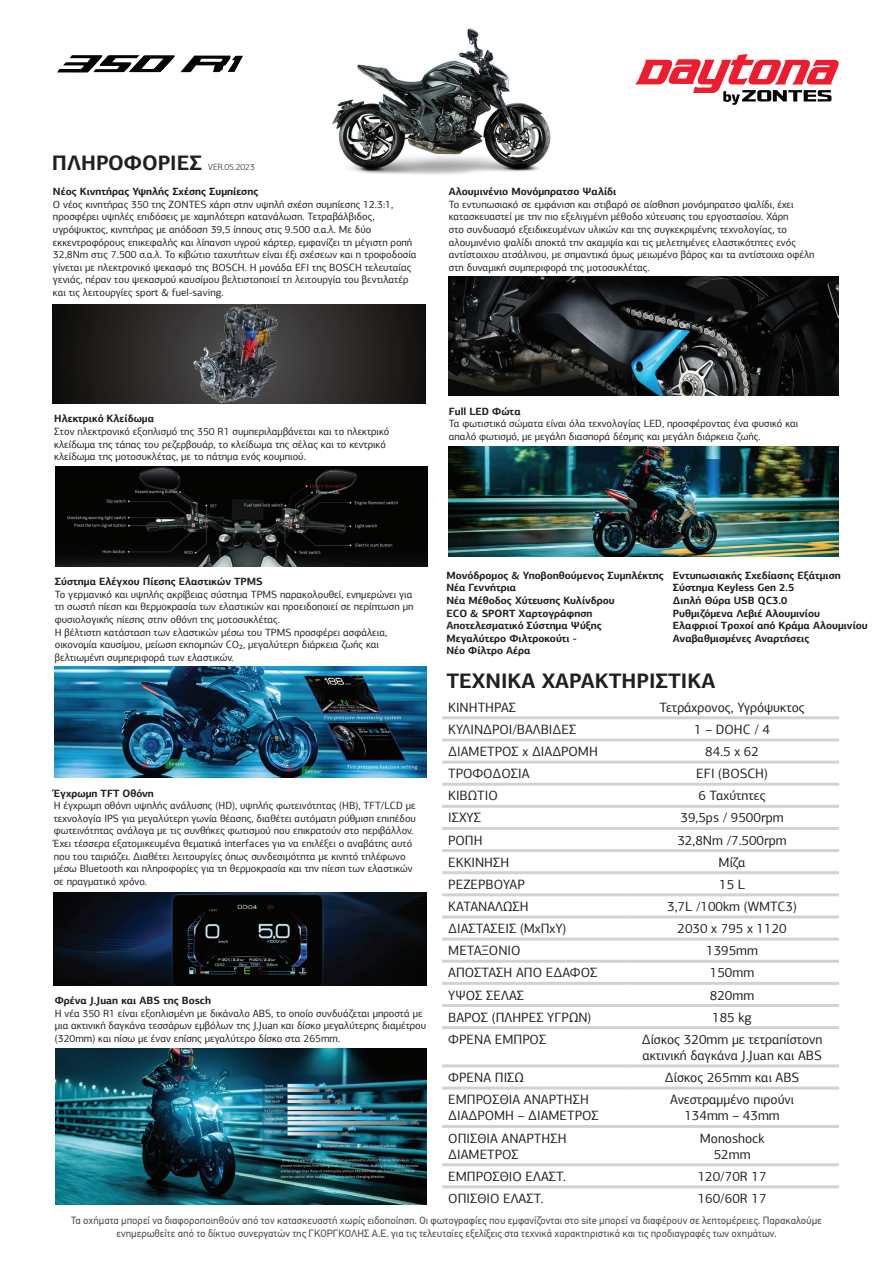
<style>
.page{position:relative;width:893px;height:1263px;background:#fff}
.page>*{position:absolute;margin:0;border:0;box-sizing:border-box;transform-origin:0 0}
.t1{font:700 21px "PF Agora Sans Pro";color:#231f20}
.t2{font:13.5px/16.2px "PF Agora Sans Pro";color:#231f20}
.t3{font:10.5px/12.6px "PF Agora Sans Pro";color:#231f20}
.t4{font:700 10.5px/12.6px "PF Agora Sans Pro";color:#231f20}
.t5{font:10.5px/12.6px "PF Din Text Pro";color:#4b4c4d;text-align:center}
.t6{font:300 9px "PF Agora Sans Pro";color:#231f20}
</style>
<div class="page">
<img style="left:332px;top:28px;width:219px;height:147px">
<svg style="left:635px;top:54px;width:204px;height:51px"></svg>
<hr style="left:442px;top:716px;width:183px;height:3px;background:#d1d2d4">
<hr style="left:625px;top:716px;width:214px;height:3px;background:#d1d2d4">
<hr style="left:442px;top:738px;width:183px;height:3px;background:#d1d2d4">
<hr style="left:625px;top:738px;width:214px;height:3px;background:#d1d2d4">
<hr style="left:442px;top:760px;width:183px;height:3px;background:#d1d2d4">
<hr style="left:625px;top:760px;width:214px;height:3px;background:#d1d2d4">
<hr style="left:442px;top:783px;width:183px;height:3px;background:#d1d2d4">
<hr style="left:625px;top:783px;width:214px;height:3px;background:#d1d2d4">
<hr style="left:442px;top:805px;width:183px;height:3px;background:#d1d2d4">
<hr style="left:625px;top:805px;width:214px;height:3px;background:#d1d2d4">
<hr style="left:442px;top:827px;width:183px;height:3px;background:#d1d2d4">
<hr style="left:625px;top:827px;width:214px;height:3px;background:#d1d2d4">
<hr style="left:442px;top:849px;width:183px;height:3px;background:#d1d2d4">
<hr style="left:625px;top:849px;width:214px;height:3px;background:#d1d2d4">
<hr style="left:442px;top:871px;width:183px;height:3px;background:#d1d2d4">
<hr style="left:625px;top:871px;width:214px;height:3px;background:#d1d2d4">
<hr style="left:442px;top:893px;width:183px;height:3px;background:#d1d2d4">
<hr style="left:625px;top:893px;width:214px;height:3px;background:#d1d2d4">
<hr style="left:442px;top:915px;width:183px;height:3px;background:#d1d2d4">
<hr style="left:625px;top:915px;width:214px;height:3px;background:#d1d2d4">
<hr style="left:442px;top:937px;width:183px;height:3px;background:#d1d2d4">
<hr style="left:625px;top:937px;width:214px;height:3px;background:#d1d2d4">
<hr style="left:442px;top:960px;width:183px;height:3px;background:#d1d2d4">
<hr style="left:625px;top:960px;width:214px;height:3px;background:#d1d2d4">
<hr style="left:442px;top:982px;width:183px;height:3px;background:#d1d2d4">
<hr style="left:625px;top:982px;width:214px;height:3px;background:#d1d2d4">
<hr style="left:442px;top:1004px;width:183px;height:3px;background:#d1d2d4">
<hr style="left:625px;top:1004px;width:214px;height:3px;background:#d1d2d4">
<hr style="left:442px;top:1026px;width:183px;height:3px;background:#d1d2d4">
<hr style="left:625px;top:1026px;width:214px;height:3px;background:#d1d2d4">
<hr style="left:442px;top:1064px;width:183px;height:3px;background:#d1d2d4">
<hr style="left:625px;top:1064px;width:214px;height:3px;background:#d1d2d4">
<hr style="left:442px;top:1086px;width:183px;height:3px;background:#d1d2d4">
<hr style="left:625px;top:1086px;width:214px;height:3px;background:#d1d2d4">
<hr style="left:442px;top:1125px;width:183px;height:3px;background:#d1d2d4">
<hr style="left:625px;top:1125px;width:214px;height:3px;background:#d1d2d4">
<hr style="left:442px;top:1163px;width:183px;height:3px;background:#d1d2d4">
<hr style="left:625px;top:1163px;width:214px;height:3px;background:#d1d2d4">
<hr style="left:442px;top:1185px;width:183px;height:3px;background:#d1d2d4">
<hr style="left:625px;top:1185px;width:214px;height:3px;background:#d1d2d4">
<img style="left:54px;top:892px;width:372px;height:94px">
<img style="left:55px;top:666px;width:371px;height:112px">
<svg style="left:53px;top:304px;width:373px;height:100px;background:#1b1917"></svg>
<img style="left:124px;top:304px;width:231px;height:100px">
<img style="left:449px;top:277px;width:390px;height:119px">
<img style="left:449px;top:446px;width:390px;height:111px">
<img style="left:55px;top:467px;width:373px;height:100px">
<img style="left:56px;top:1048px;width:371px;height:157px">
<img style="left:57px;top:55px;width:186px;height:18px">
<h1 class="t1" style="left:52px;top:149px;width:152px">ΠΛΗΡΟΦΟΡΙΕΣ</h1>
<p class="t6" style="left:208px;top:161px;width:48px">VER.05.2023</p>
<p class="t4" style="left:53px;top:185px;width:207px">Νέος Κινητήρας Υψηλής Σχέσης Συμπίεσης</p>
<p class="t3" style="left:53px;top:198px;width:365px">Ο νέος κινητήρας 350 της ZONTES χάρη στην υψηλή σχέση συμπίεσης 12.3:1, προσφέρει υψηλές επιδόσεις με χαμηλότερη κατανάλωση. Τετραβάλβιδος, υγρόψυκτος, κινητήρας με απόδοση 39,5 ίππους στις 9.500 σ.α.λ. Με δύο εκκεντροφόρους επικεφαλής και λίπανση υγρού κάρτερ, εμφανίζει τη μέγιστη ροπή 32,8Nm στις 7.500 σ.α.λ. Το κιβώτιο ταχυτήτων είναι έξι σχέσεων και η τροφοδοσία γίνεται με ηλεκτρονικό ψεκασμό της BOSCH. Η μονάδα EFI της BOSCH τελευταίας γενιάς, πέραν του ψεκασμού καυσίμου βελτιστοποιεί τη λειτουργία του βεντιλατέρ και τις λειτουργίες sport &amp; fuel-saving.</p>
<p class="t4" style="left:449px;top:185px;width:169px">Αλουμινένιο Μονόμπρατσο Ψαλίδι</p>
<p class="t3" style="left:449px;top:198px;width:367px">Το εντυπωσιακό σε εμφάνιση και στιβαρό σε αίσθηση μονόμπρατσο ψαλίδι, έχει κατασκευαστεί με την πιο εξελιγμένη μέθοδο χύτευσης του εργοστασίου. Χάρη<br>στο συνδυασμό εξειδικευμένων υλικών και της συγκεκριμένης τεχνολογίας, το αλουμινένιο ψαλίδι αποκτά την ακαμψία και τις μελετημένες ελαστικότητες ενός αντίστοιχου ατσάλινου, με σημαντικά όμως μειωμένο βάρος και τα αντίστοιχα οφέλη στη δυναμική συμπεριφορά της μοτοσυκλέτας.</p>
<p class="t4" style="left:54px;top:412px;width:101px">Ηλεκτρικό Κλείδωμα</p>
<p class="t3" style="left:54px;top:425px;width:337px">Στον ηλεκτρονικό εξοπλισμό της 350 R1 συμπεριλαμβάνεται και το ηλεκτρικό κλείδωμα της τάπας του ρεζερβουάρ, το κλείδωμα της σέλας και το κεντρικό κλείδωμα της μοτοσυκλέτας, με το πάτημα ενός κουμπιού.</p>
<p class="t4" style="left:449px;top:405px;width:73px">Full LED Φώτα</p>
<p class="t3" style="left:449px;top:417px;width:351px">Τα φωτιστικά σώματα είναι όλα τεχνολογίας LED, προσφέροντας ένα φυσικό και απαλό φωτισμό, με μεγάλη διασπορά δέσμης και μεγάλη διάρκεια ζωής.</p>
<p class="t4" style="left:55px;top:575px;width:209px">Σύστημα Ελέγχου Πίεσης Ελαστικών TPMS</p>
<p class="t3" style="left:55px;top:588px;width:360px">Το γερμανικό και υψηλής ακρίβειας σύστημα TPMS παρακολουθεί, ενημερώνει για τη σωστή πίεση και θερμοκρασία των ελαστικών και προειδοποιεί σε περίπτωση μη φυσιολογικής πίεσης στην οθόνη της μοτοσυκλέτας.<br>Η βέλτιστη κατάσταση των ελαστικών μέσω του TPMS προσφέρει ασφάλεια, οικονομία καυσίμου, μείωση εκπομπών CO₂, μεγαλύτερη διάρκεια ζωής και βελτιωμένη συμπεριφορά των ελαστικών.</p>
<p class="t4" style="left:54px;top:786px;width:102px">Έγχρωμη TFT Οθόνη</p>
<p class="t3" style="left:54px;top:799px;width:364px">Η έγχρωμη οθόνη υψηλής ανάλυσης (HD), υψηλής φωτεινότητας (HB), TFT/LCD με τεχνολογία IPS για μεγαλύτερη γωνία θέασης, διαθέτει αυτόματη ρύθμιση επιπέδου φωτεινότητας ανάλογα με τις συνθήκες φωτισμού που επικρατούν στο περιβάλλον.<br>Έχει τέσσερα εξατομικευμένα θεματικά interfaces για να επιλέξει ο αναβάτης αυτό που του ταιριάζει. Διαθέτει λειτουργίες όπως συνδεσιμότητα με κινητό τηλέφωνο μέσω Bluetooth και πληροφορίες για τη θερμοκρασία και την πίεση των ελαστικών σε πραγματικό χρόνο.</p>
<p class="t4" style="left:55px;top:994px;width:158px">Φρένα J.Juan και ABS της Bosch</p>
<p class="t3" style="left:55px;top:1007px;width:373px">Η νέα 350 R1 είναι εξοπλισμένη με δικάναλο ABS, το οποίο συνδυάζεται μπροστά με μια ακτινική δαγκάνα τεσσάρων εμβόλων της J.Juan και δίσκο μεγαλύτερης διαμέτρου (320mm) και πίσω με έναν επίσης μεγαλύτερο δίσκο στα 265mm.</p>
<p class="t4" style="left:446px;top:569px;width:219px">Μονόδρομος &amp; Υποβοηθούμενος Συμπλέκτης<br>Νέα Γεννήτρια<br>Νέα Μέθοδος Χύτευσης Κυλίνδρου<br>ECO &amp; SPORT Χαρτογράφηση<br>Αποτελεσματικό Σύστημα Ψύξης<br>Μεγαλύτερο Φιλτροκούτι -<br>Νέο Φίλτρο Αέρα</p>
<p class="t4" style="left:673px;top:569px;width:196px">Εντυπωσιακής Σχεδίασης Εξάτμιση<br>Σύστημα Keyless Gen 2.5<br>Διπλή Θύρα USB QC3.0<br>Ρυθμιζόμενα Λεβιέ Αλουμινίου<br>Ελαφριοί Tροχοί από Κράμα Αλουμινίου<br>Αναβαθμισμένες Αναρτήσεις</p>
<h1 class="t1" style="left:446px;top:668px;width:270px">ΤΕΧΝΙΚΑ ΧΑΡΑΚΤΗΡΙΣΤΙΚΑ</h1>
<p class="t2" style="left:448px;top:699px;width:69px">KΙΝΗΤΗΡΑΣ</p>
<p class="t2" style="left:659px;top:699px;width:147px">Τετράχρονος, Υγρόψυκτος</p>
<p class="t2" style="left:448px;top:721px;width:130px">ΚΥΛΙΝΔΡΟΙ/ΒΑΛΒΙΔΕΣ</p>
<p class="t2" style="left:694px;top:721px;width:77px">1 – DOHC / 4</p>
<p class="t2" style="left:448px;top:743px;width:151px">ΔΙΑΜΕΤΡΟΣ x ΔΙΑΔΡΟΜΗ</p>
<p class="t2" style="left:705px;top:743px;width:55px">84.5 x 62</p>
<p class="t2" style="left:448px;top:765px;width:83px">ΤΡΟΦΟΔΟΣΙΑ</p>
<p class="t2" style="left:696px;top:765px;width:73px">EFI (BOSCH)</p>
<p class="t2" style="left:448px;top:788px;width:51px">ΚΙΒΩΤΙΟ</p>
<p class="t2" style="left:698px;top:788px;width:69px">6 Ταχύτητες</p>
<p class="t2" style="left:448px;top:810px;width:34px">ΙΣΧΥΣ</p>
<p class="t2" style="left:680px;top:810px;width:105px">39,5ps / 9500rpm</p>
<p class="t2" style="left:448px;top:832px;width:36px">ΡΟΠΗ</p>
<p class="t2" style="left:677px;top:832px;width:111px">32,8Nm /7.500rpm</p>
<p class="t2" style="left:448px;top:854px;width:62px">ΕΚΚΙΝΗΣΗ</p>
<p class="t2" style="left:719px;top:854px;width:28px">Μίζα</p>
<p class="t2" style="left:448px;top:876px;width:78px">ΡΕΖΕΡΒΟΥΑΡ</p>
<p class="t2" style="left:719px;top:876px;width:27px">15 L</p>
<p class="t2" style="left:448px;top:898px;width:82px">ΚΑΤΑΝΑΛΩΣΗ</p>
<p class="t2" style="left:667px;top:898px;width:131px">3,7L /100km (WMTC3)</p>
<p class="t2" style="left:448px;top:920px;width:120px">ΔΙΑΣΤΑΣΕΙΣ (ΜxΠxΥ)</p>
<p class="t2" style="left:677px;top:920px;width:111px">2030 x 795 x 1120</p>
<p class="t2" style="left:448px;top:942px;width:74px">ΜΕΤΑΞΟΝΙΟ</p>
<p class="t2" style="left:706px;top:942px;width:53px">1395mm</p>
<p class="t2" style="left:448px;top:965px;width:151px">ΑΠΟΣΤΑΣΗ ΑΠΟ ΕΔΑΦΟΣ</p>
<p class="t2" style="left:710px;top:965px;width:46px">150mm</p>
<p class="t2" style="left:448px;top:987px;width:77px">ΥΨΟΣ ΣΕΛΑΣ</p>
<p class="t2" style="left:710px;top:987px;width:46px">820mm</p>
<p class="t2" style="left:448px;top:1009px;width:145px">ΒΑΡΟΣ (ΠΛΗΡΕΣ ΥΓΡΩΝ)</p>
<p class="t2" style="left:712px;top:1009px;width:41px">185 kg</p>
<p class="t2" style="left:448px;top:1031px;width:100px">ΦΡΕΝΑ ΕΜΠΡΟΣ</p>
<p class="t2" style="left:642px;top:1031px;width:182px">Δίσκος 320mm με τετραπίστονη ακτινική δαγκάνα J.Juan και ABS</p>
<p class="t2" style="left:448px;top:1069px;width:77px">ΦΡΕΝΑ ΠΙΣΩ</p>
<p class="t2" style="left:665px;top:1069px;width:136px">Δίσκος 265mm και ABS</p>
<p class="t2" style="left:448px;top:1091px;width:152px">ΕΜΠΡΟΣΘΙΑ ΑΝΑΡΤΗΣΗ<br>ΔΙΑΔΡΟΜΗ – ΔΙΑΜΕΤΡΟΣ</p>
<p class="t2" style="left:670px;top:1091px;width:125px;text-align:center">Ανεστραμμένο πιρούνι<br>134mm – 43mm</p>
<p class="t2" style="left:448px;top:1130px;width:120px">ΟΠΙΣΘΙΑ ΑΝΑΡΤΗΣΗ<br>ΔΙΑΜΕΤΡΟΣ</p>
<p class="t2" style="left:700px;top:1130px;width:66px;text-align:center">Monoshock<br>52mm</p>
<p class="t2" style="left:448px;top:1168px;width:119px">ΕΜΠΡΟΣΘΙΟ ΕΛΑΣΤ.</p>
<p class="t2" style="left:698px;top:1168px;width:70px">120/70R 17</p>
<p class="t2" style="left:448px;top:1190px;width:97px">ΟΠΙΣΘΙΟ ΕΛΑΣΤ.</p>
<p class="t2" style="left:698px;top:1190px;width:70px">160/60R 17</p>
<p class="t5" style="left:71px;top:1214px;width:752px">Τα οχήματα μπορεί να διαφοροποιηθούν από τον κατασκευαστή χωρίς ειδοποίηση. Οι φωτογραφίες που εμφανίζονται στο site μπορεί να διαφέρουν σε λεπτομέρειες. Παρακαλούμε ενημερωθείτε από το δίκτυο συνεργατών της ΓΚΟΡΓΚΟΛΗΣ Α.Ε. για τις τελευταίες εξελίξεις στα τεχνικά χαρακτηριστικά και τις προδιαγραφές των οχημάτων.</p>
</div>
